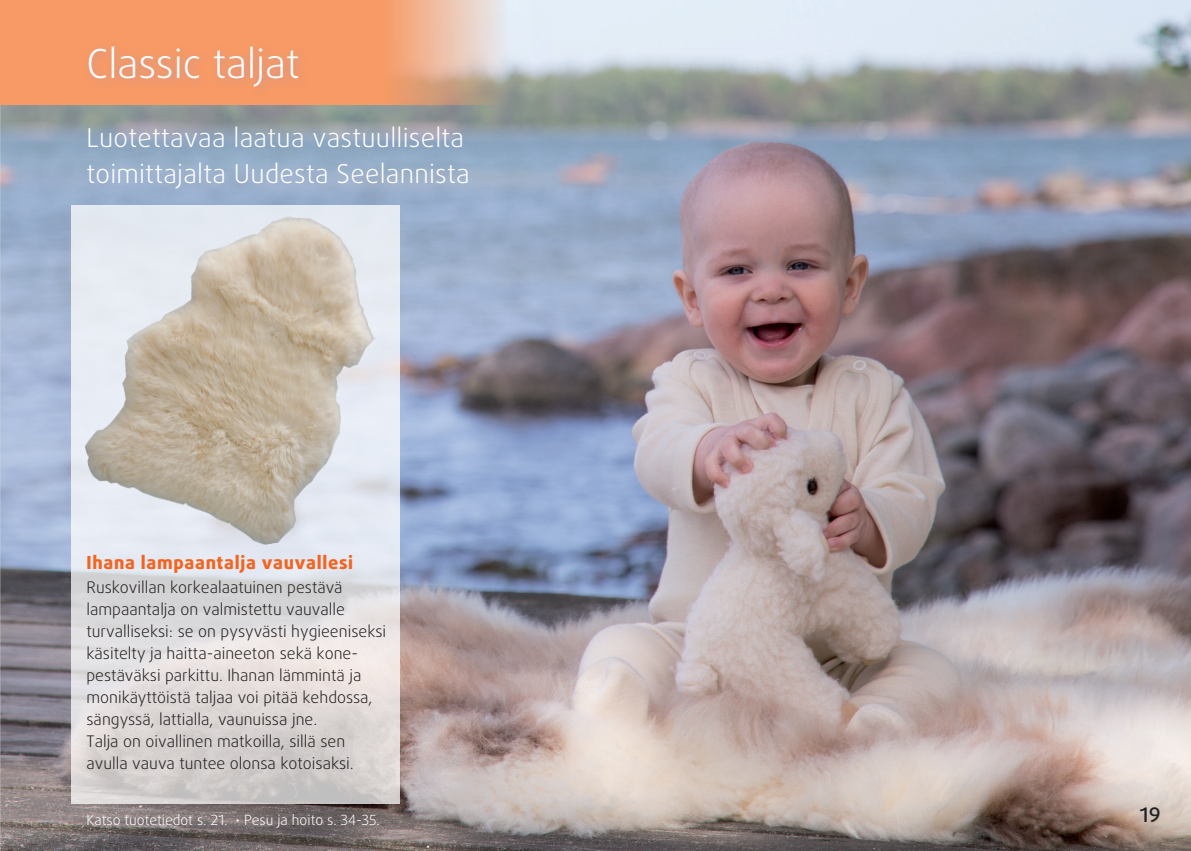
<style>
.page{position:relative;width:1191px;height:851px;background:#fff}
.page>*{position:absolute;margin:0;border:0;box-sizing:border-box;transform-origin:0 0}
.t1{font:300 40px "Daxline LF";color:#fff}
.t2{font:300 26px "Daxline LF";letter-spacing:.01em;color:#fff}
.t3{font:500 20px "Daxline LF";color:#231f20}
.t4{font:800 18px "Daxline LF";letter-spacing:.04em;color:#f36421}
.t5{font:300 16px "Daxline LF";color:#231f20}
.t6{font:300 14px "Daxline LF";color:#fff}
</style>
<div class="page">
<img style="left:1px;top:0;width:1190px;height:850px">
<img style="left:0;top:0;width:1px;height:850px">
<svg style="left:71px;top:571px;width:329px;height:233px;background:#dcd8d8"></svg>
<svg style="left:0;top:0;width:507px;height:105px;background:#f1a376"></svg>
<div style="left:83px;top:40px;width:227px;height:58px;background:#f49968"></div>
<img style="left:53px;top:206px;width:353px;height:365px">
<p class="t1" style="left:86px;top:39px;width:215px">Classic taljat</p>
<p class="t2" style="left:86px;top:122px;width:379px">Luotettavaa laatua vastuulliselta</p>
<p class="t2" style="left:86px;top:158px;width:385px">toimittajalta Uudesta Seelannista</p>
<p class="t4" style="left:86px;top:551px;width:268px">Ihana lampaantalja vauvallesi</p>
<p class="t5" style="left:86px;top:577px;width:257px">Ruskovillan korkealaatuinen pestävä</p>
<p class="t5" style="left:86px;top:599px;width:260px">lampaantalja on valmistettu vauvalle</p>
<p class="t5" style="left:86px;top:621px;width:301px">turvalliseksi: se on pysyvästi hygieeniseksi</p>
<p class="t5" style="left:86px;top:643px;width:273px">käsitelty ja haitta-aineeton sekä kone-</p>
<p class="t5" style="left:86px;top:665px;width:276px">pestäväksi parkittu. Ihanan lämmintä ja</p>
<p class="t5" style="left:86px;top:687px;width:287px">monikäyttöistä taljaa voi pitää kehdossa,</p>
<p class="t5" style="left:86px;top:709px;width:232px">sängyssä, lattialla, vaunuissa jne.</p>
<p class="t5" style="left:86px;top:731px;width:260px">Talja on oivallinen matkoilla, sillä sen</p>
<p class="t5" style="left:86px;top:753px;width:269px">avulla vauva tuntee olonsa kotoisaksi.</p>
<p class="t6" style="left:86px;top:811px;width:295px">Katso tuotetiedot s. 21. • Pesu ja hoito s. 34-35.</p>
<p class="t3" style="left:1140px;top:802px;width:22px">19</p>
</div>
